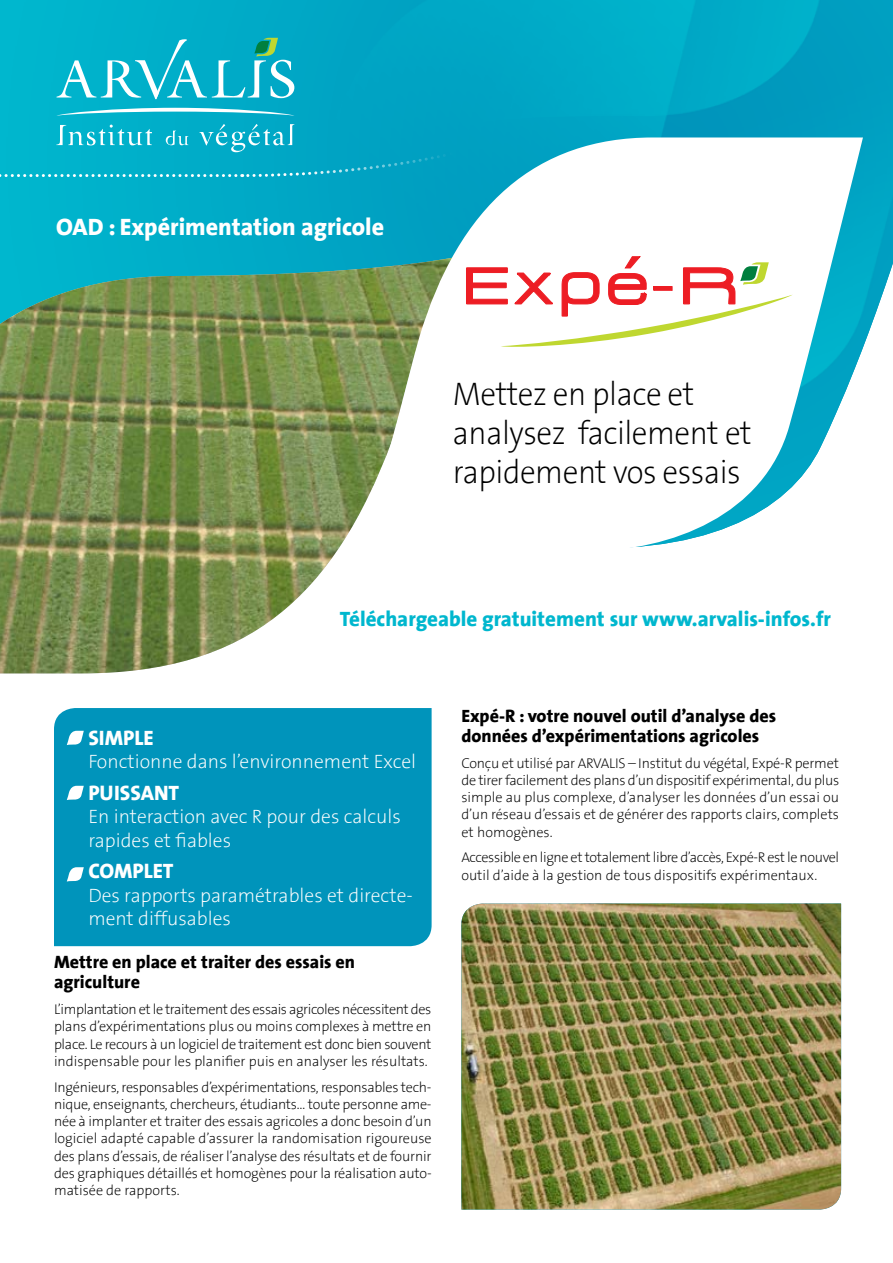
<style>
.page{position:relative;width:893px;height:1263px;background:#fff}
.page>*{position:absolute;margin:0;border:0;box-sizing:border-box;transform-origin:0 0}
.t1{font:57.15px "Acens";color:#ed1d24;scale:1.3 1}
.t2{font:200 33px/39px "The Sans B2";letter-spacing:-.015em;color:#000;scale:.95 1}
.t3{font:800 24px "The Sans";color:#fff}
.t4{font:800 21px "The Sans";color:#00b7ce}
.t5{font:800 21px "The Sans";color:#fff}
.t6{font:200 19.5px/23.2px "The Sans B2";color:#fff}
.t7{font:800 18px/20.2px "The Sans";color:#000}
.t8{font:200 14.25px/17.2px "The Sans B2";color:#000;text-align:justify}
.t9{font:200 14.25px/17.2px "The Sans B2";letter-spacing:-.025em;color:#000}
.s1{font-family:"Myriad Pro"}
</style>
<div class="page">
<img style="left:0;top:0;width:893px;height:348px">
<img style="left:0;top:258px;width:352px;height:415px">
<svg style="left:352px;top:137px;width:511px;height:411px"></svg>
<svg style="left:56px;top:108px;width:239px;height:8px"></svg>
<svg style="left:57px;top:38px;width:237px;height:61px;background:#2abace"></svg>
<svg style="left:465px;top:255px;width:328px;height:93px"></svg>
<div style="left:54px;top:708px;width:378px;height:238px;background:#0094bb"></div>
<svg style="left:67px;top:731px;width:17px;height:14px"></svg>
<svg style="left:67px;top:786px;width:17px;height:14px"></svg>
<svg style="left:67px;top:867px;width:17px;height:14px"></svg>
<svg style="left:0;top:124px;width:452px;height:55px;background:#0eaeca"></svg>
<img style="left:461px;top:903px;width:380px;height:306px">
<h3 class="t3" style="left:56px;top:206px;width:329px">OAD : Expérimentation agricole</h3>
<h1 class="t1" style="left:463px;top:257px;width:212px">Exp <span class="s1">-</span>R</h1>
<h2 class="t2" style="left:453px;top:376px;width:316px">Mettez en place et analysez facilement et rapidement vos essais</h2>
<h3 class="t4" style="left:340px;top:601px;width:493px">Téléchargeable gratuitement sur www.arvalis-infos.fr</h3>
<h3 class="t5" style="left:88px;top:720px;width:67px">SIMPLE</h3>
<h3 class="t6" style="left:88px;top:751px;width:329px">Fonctionne dans l’environnement Excel</h3>
<h3 class="t5" style="left:88px;top:775px;width:92px">PUISSANT</h3>
<h3 class="t6" style="left:88px;top:806px;width:314px">En interaction avec R pour des calculs rapides et fiables</h3>
<h3 class="t5" style="left:88px;top:853px;width:87px">COMPLET</h3>
<h3 class="t6" style="left:88px;top:884px;width:326px">Des rapports paramétrables et directe&shy;ment diffusables</h3>
<p class="t7" style="left:54px;top:951px;width:303px">Mettre en place et traiter des essais en agriculture</p>
<p class="t8" style="left:54px;top:1001px;width:379px">L’implantation et le traitement des essais agricoles nécessitent des plans d’expérimentations plus ou moins complexes à mettre en place. Le recours à un logiciel de traitement est donc bien souvent indispensable pour les planifier puis en analyser les résultats.</p>
<p class="t8" style="left:54px;top:1079px;width:379px">Ingénieurs, responsables d’expérimentations, responsables tech&shy;nique, enseignants, chercheurs, étudiants… toute personne ame&shy;née à implanter et traiter des essais agricoles a donc besoin d’un logiciel adapté capable d’assurer la randomisation rigoureuse des plans d’essais, de réaliser l’analyse des résultats et de fournir des graphiques détaillés et homogènes pour la réalisation auto&shy;matisée de rapports.</p>
<p class="t7" style="left:461px;top:705px;width:316px">Expé-R : votre nouvel outil d’analyse des données d’expérimentations agricoles</p>
<p class="t8" style="left:461px;top:755px;width:379px">Conçu et utilisé par ARVALIS – Institut du végétal, Expé-R permet de tirer facilement des plans d’un dispositif expérimental, du plus simple au plus complexe, d’analyser les données d’un essai ou d’un réseau d’essais et de générer des rapports clairs, complets et homogènes.</p>
<p class="t9" style="left:461px;top:849px;width:379px">Accessible en ligne et totalement libre d’accès, Expé-R est le nouvel outil d’aide à la gestion de tous dispositifs expérimentaux.</p>
</div>
